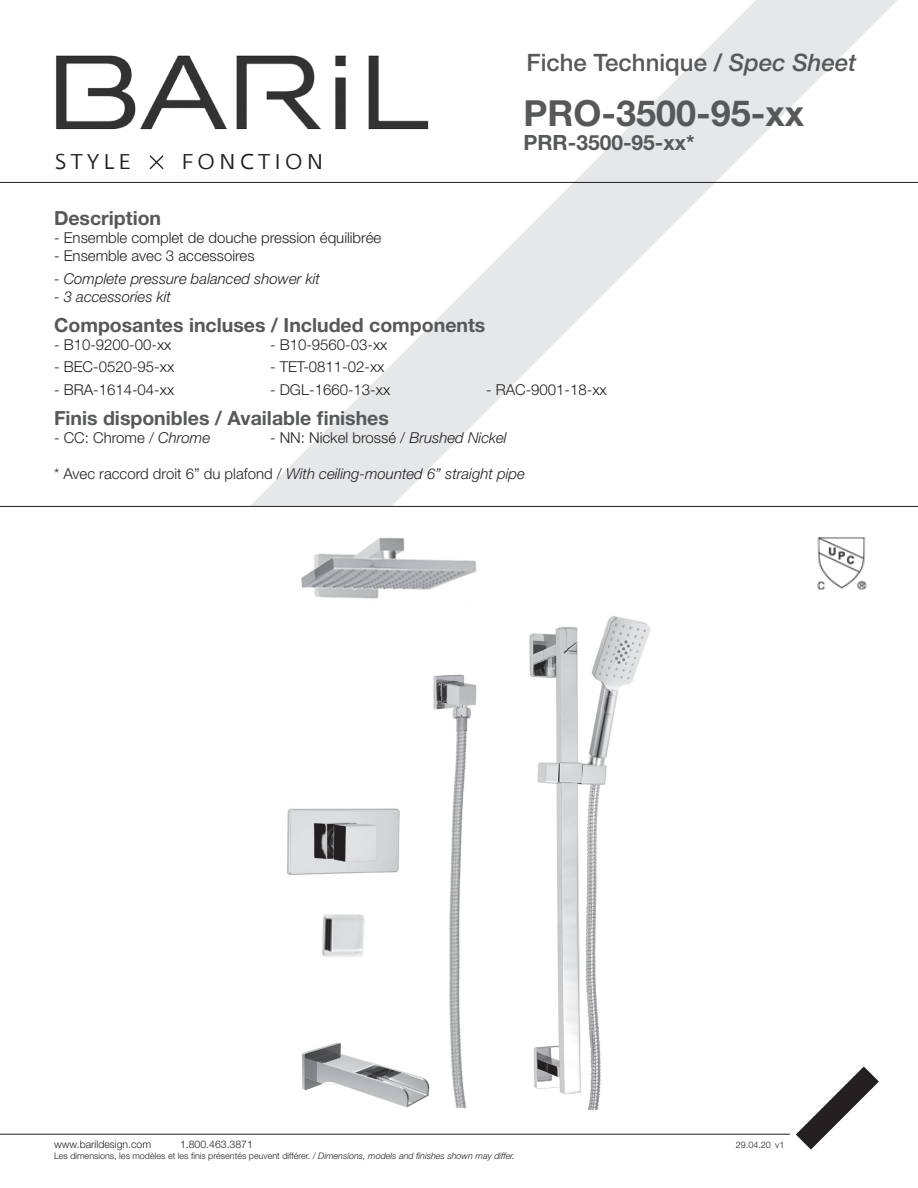
<style>
.page{position:relative;width:918px;height:1188px;background:#fff}
.page>*{position:absolute;margin:0;border:0;box-sizing:border-box;transform-origin:0 0}
.t1{font:700 36px "Helvetica Neue LT Std";color:#57585a}
.t2{font:500 24px "Helvetica Neue LT Std";color:#57585a}
.t3{font:21.3px "Fedra Sans Greek Book TF";letter-spacing:.2em;color:#231f20}
.t4{font:700 21px "Helvetica Neue LT Std";color:#57585a}
.t5{font:700 19.5px "Helvetica Neue LT Std";color:#57585a}
.t6{font:300 15px "Helvetica Neue LT Std";color:#231f20}
.t7{font:italic 300 15px "Helvetica Neue LT Std";color:#231f20}
.t8{font:300 10.5px "Helvetica Neue LT Std";color:#231f20}
.t9{font:300 9px "Helvetica Neue LT Std";color:#231f20}
.s1{font-style:italic}
.s2{font-style:normal}
</style>
<div class="page">
<svg style="left:250px;top:0;width:648px;height:506px"></svg>
<img style="left:54px;top:54px;width:378px;height:128px">
<svg style="left:148px;top:154px;width:17px;height:17px"></svg>
<hr style="left:0;top:182px;width:918px;height:1px;background:#231f20">
<hr style="left:0;top:506px;width:918px;height:1px;background:#231f20">
<hr style="left:0;top:1134px;width:790px;height:1px;background:#231f20">
<svg style="left:796px;top:1066px;width:83px;height:84px"></svg>
<img style="left:817px;top:537px;width:50px;height:53px">
<img style="left:286px;top:537px;width:365px;height:573px">
<h2 class="t2" style="left:526px;top:48px;width:331px">Fiche Technique / <span class="s1">Spec Sheet</span></h2>
<h3 class="t3" style="left:55px;top:151px;width:77px">STYLE</h3>
<h3 class="t3" style="left:181px;top:151px;width:144px">FONCTION</h3>
<p class="t1" style="left:523px;top:91px;width:282px">PRO-3500-95-xx</p>
<p class="t4" style="left:523px;top:130px;width:173px">PRR-3500-95-xx*</p>
<p class="t5" style="left:54px;top:206px;width:109px">Description</p>
<p class="t6" style="left:54px;top:229px;width:329px">- Ensemble complet de douche pression équilibrée</p>
<p class="t6" style="left:54px;top:247px;width:202px">- Ensemble avec 3 accessoires</p>
<p class="t7" style="left:54px;top:269px;width:267px">- Complete pressure balanced shower kit</p>
<p class="t7" style="left:54px;top:287px;width:118px">- 3 accessories kit</p>
<p class="t5" style="left:54px;top:313px;width:433px">Composantes incluses / Included components</p>
<p class="t6" style="left:54px;top:335px;width:119px">- B10-9200-00-xx</p>
<p class="t6" style="left:270px;top:335px;width:119px">- B10-9560-03-xx</p>
<p class="t6" style="left:54px;top:358px;width:122px">- BEC-0520-95-xx</p>
<p class="t6" style="left:270px;top:358px;width:116px">- TET-0811-02-xx</p>
<p class="t6" style="left:54px;top:380px;width:122px">- BRA-1614-04-xx</p>
<p class="t6" style="left:270px;top:380px;width:122px">- DGL-1660-13-xx</p>
<p class="t6" style="left:486px;top:380px;width:122px">- RAC-9001-18-xx</p>
<p class="t5" style="left:54px;top:406px;width:336px">Finis disponibles / Available finishes</p>
<p class="t6" style="left:54px;top:428px;width:158px">- CC: Chrome / <span class="s1">Chrome</span></p>
<p class="t6" style="left:270px;top:428px;width:238px">- NN: Nickel brossé / <span class="s1">Brushed Nickel</span></p>
<p class="t7" style="left:54px;top:464px;width:472px"><span class="s2">* Avec raccord droit 6” du plafond /</span> With ceiling-mounted 6” straight pipe</p>
<p class="t8" style="left:54px;top:1138px;width:99px">www.barildesign.com</p>
<p class="t8" style="left:180px;top:1138px;width:74px">1.800.463.3871</p>
<p class="t9" style="left:736px;top:1139px;width:37px">29.04.20</p>
<p class="t9" style="left:54px;top:1150px;width:463px">Les dimensions, les modèles et les finis présentés peuvent différer. / <span class="s1">Dimensions, models and finishes shown may differ.</span></p>
<p class="t9" style="left:775px;top:1140px;width:11px">v1</p>
</div>
